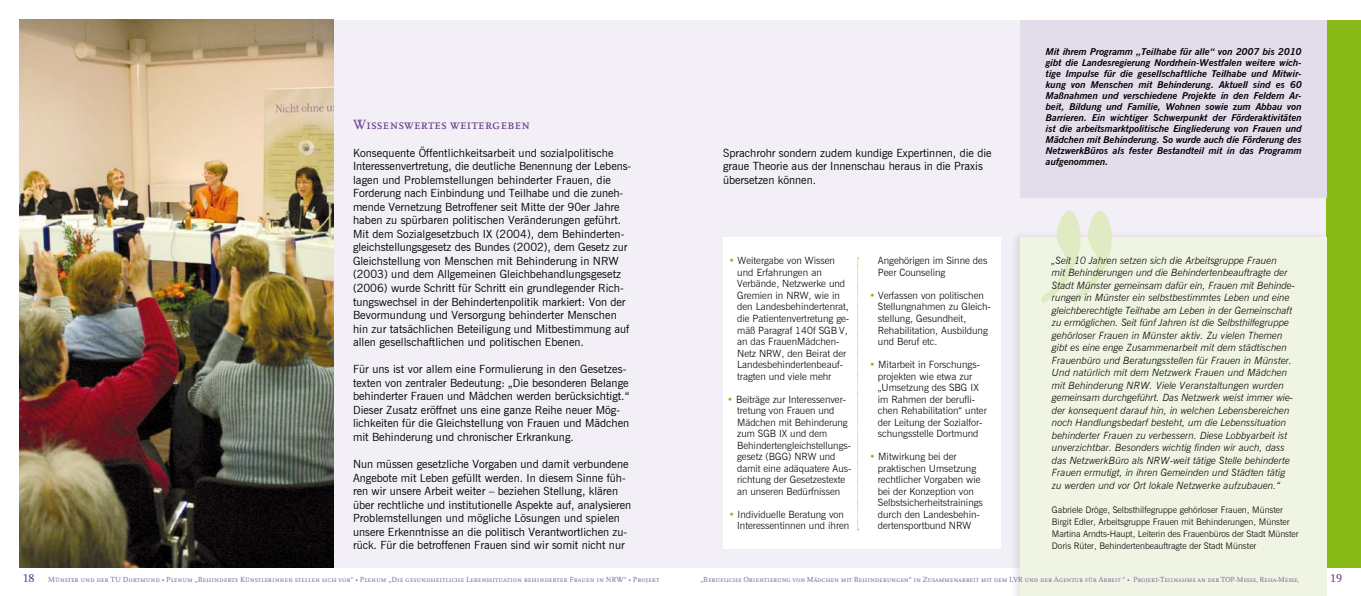
<style>
.page{position:relative;width:1361px;height:596px;background:#fff}
.page>*{position:absolute;margin:0;border:0;box-sizing:border-box;transform-origin:0 0}
.t1{font:14px "Scala LF Caps";color:#633a85}
.t2{font:12px "Scala LF Caps";color:#633a85}
.t3{font:11.3px/13.5px "News Gothic BT";color:#000}
.t4{font:300 10px/11.5px "News Gothic BT";color:#000}
.t5{font:italic 300 10px/12.5px "News Gothic BT";color:#000}
.t6{font:italic 700 9.5px/11px "News Gothic BT";color:#000;text-align:justify}
.t7{font:300 9px/12px "News Gothic BT";color:#000}
.t8{font:7.7px "Scala LF Caps";letter-spacing:-.01em;color:#8468a3}
.s1{color:#89ba17}
</style>
<div class="page">
<div style="left:20px;top:20px;width:660px;height:547px;background:#f1eef5"></div>
<div style="left:680px;top:20px;width:661px;height:547px;background:#f1eef5"></div>
<div style="left:1327px;top:20px;width:34px;height:547px;background:#89ba17"></div>
<div style="left:1010px;top:231px;width:324px;height:364px;background:#000;opacity:.1"></div>
<div style="left:1020px;top:237px;width:307px;height:358px;background:#f0f5e3"></div>
<svg style="left:1040px;top:210px;width:71px;height:93px"></svg>
<div style="left:723px;top:237px;width:278px;height:311px;background:#fff"></div>
<svg style="left:857px;top:257px;width:1px;height:273px"></svg>
<div style="left:1020px;top:20px;width:307px;height:177px;background:#e2dceb"></div>
<img style="left:20px;top:20px;width:313px;height:547px">
<p class="t1" style="left:353px;top:117px;width:179px">Wissenswertes weitergeben</p>
<p class="t3" style="left:353px;top:146px;width:280px">Konsequente Öffentlichkeitsarbeit und sozialpolitische Interessenvertretung, die deutliche Benennung der Lebens&shy;lagen und Problemstellungen behinderter Frauen, die Forderung nach Einbindung und Teilhabe und die zuneh&shy;mende Vernetzung Betroffener seit Mitte der 90er Jahre haben zu spürbaren politischen Veränderungen geführt.<br>Mit dem Sozialgesetzbuch IX (2004), dem Behinderten&shy;gleichstellungsgesetz des Bundes (2002), dem Gesetz zur Gleichstellung von Menschen mit Behinderung in NRW (2003) und dem Allgemeinen Gleichbehandlungsgesetz (2006) wurde Schritt für Schritt ein grundlegender Rich&shy;tungswechsel in der Behindertenpolitik markiert: Von der Bevormundung und Versorgung behinderter Menschen hin zur tatsächlichen Beteiligung und Mitbestimmung auf allen gesellschaftlichen und politischen Ebenen.</p>
<p class="t3" style="left:353px;top:362px;width:278px">Für uns ist vor allem eine Formulierung in den Gesetzes&shy;texten von zentraler Bedeutung: „Die besonderen Belange behinderter Frauen und Mädchen werden berücksichtigt.“ Dieser Zusatz eröffnet uns eine ganze Reihe neuer Mög&shy;lichkeiten für die Gleichstellung von Frauen und Mädchen mit Behinderung und chronischer Erkrankung.</p>
<p class="t3" style="left:353px;top:457px;width:280px">Nun müssen gesetzliche Vorgaben und damit verbundene Angebote mit Leben gefüllt werden. In diesem Sinne füh&shy;ren wir unsere Arbeit weiter – beziehen Stellung, klären über rechtliche und institutionelle Aspekte auf, analysieren Problemstellungen und mögliche Lösungen und spielen unsere Erkenntnisse an die politisch Verantwortlichen zu&shy;rück. Für die betroffenen Frauen sind wir somit nicht nur</p>
<p class="t3" style="left:723px;top:146px;width:270px">Sprachrohr sondern zudem kundige Expertinnen, die die graue Theorie aus der Innenschau heraus in die Praxis übersetzen können.</p>
<p class="t4" style="left:737px;top:255px;width:113px;text-indent:-8px"><span class="s1">•</span> Weitergabe von Wissen und Erfahrungen an<br>Verbände, Netzwerke und<br>Gremien in NRW, wie in den Landesbehindertenrat, die Patientenvertretung ge&shy;mäß Paragraf 140f SGB V, an das FrauenMädchen-<br>Netz NRW, den Beirat der<br>Landesbehindertenbeauf&shy;tragten und viele mehr</p>
<p class="t4" style="left:737px;top:393px;width:116px;text-indent:-10px"><span class="s1">•</span> Beiträge zur Interessenver&shy;tretung von Frauen und<br>Mädchen mit Behinderung zum SGB IX und dem<br>Behindertengleichstellungs&shy;gesetz (BGG) NRW und damit eine adäquatere Aus&shy;richtung der Gesetzestexte an unseren Bedürfnissen</p>
<p class="t4" style="left:737px;top:508px;width:114px;text-indent:-8px"><span class="s1">•</span> Individuelle Beratung von<br>Interessentinnen und ihren</p>
<p class="t4" style="left:878px;top:255px;width:111px">Angehörigen im Sinne des<br>Peer Counseling</p>
<p class="t4" style="left:878px;top:289px;width:115px;text-indent:-8px"><span class="s1">•</span> Verfassen von politischen<br>Stellungnahmen zu Gleich&shy;stellung, Gesundheit,<br>Rehabilitation, Ausbildung und Beruf etc.</p>
<p class="t4" style="left:878px;top:358px;width:110px;text-indent:-8px"><span class="s1">•</span> Mitarbeit in Forschungs&shy;projekten wie etwa zur „Umsetzung des SBG IX im Rahmen der berufli&shy;chen Rehabilitation“ unter der Leitung der Sozialfor&shy;schungsstelle Dortmund</p>
<p class="t4" style="left:878px;top:450px;width:107px;text-indent:-8px"><span class="s1">•</span> Mitwirkung bei der praktischen Umsetzung rechtlicher Vorgaben wie bei der Konzeption von<br>Selbstsicherheitstrainings durch den Landesbehin&shy;dertensportbund NRW</p>
<p class="t6" style="left:1046px;top:46px;width:257px">Mit ihrem Programm „Teilhabe für alle“ von 2007 bis 2010 gibt die Landesregierung Nordrhein-Westfalen weitere wich&shy;tige Impulse für die gesellschaftliche Teilhabe und Mitwir&shy;kung von Menschen mit Behinderung. Aktuell sind es 60<br>Maßnahmen und verschiedene Projekte in den Feldern Ar&shy;beit, Bildung und Familie, Wohnen sowie zum Abbau von Barrieren. Ein wichtiger Schwerpunkt der Förderaktivitäten ist die arbeitsmarktpolitische Eingliederung von Frauen und Mädchen mit Behinderung. So wurde auch die Förderung des NetzwerkBüros als fester Bestandteil mit in das Programm aufgenommen.</p>
<p class="t5" style="left:1052px;top:253px;width:245px">„Seit 10 Jahren setzen sich die Arbeitsgruppe Frauen<br>mit Behinderungen und die Behindertenbeauftragte der Stadt Münster gemeinsam dafür ein, Frauen mit Behinde&shy;rungen in Münster ein selbstbestimmtes Leben und eine gleichberechtigte Teilhabe am Leben in der Gemeinschaft zu ermöglichen. Seit fünf Jahren ist die Selbsthilfegruppe gehörloser Frauen in Münster aktiv. Zu vielen Themen gibt es eine enge Zusammenarbeit mit dem städtischen Frauenbüro und Beratungsstellen für Frauen in Münster.<br>Und natürlich mit dem Netzwerk Frauen und Mädchen mit Behinderung NRW. Viele Veranstaltungen wurden gemeinsam durchgeführt. Das Netzwerk weist immer wie&shy;der konsequent darauf hin, in welchen Lebensbereichen noch Handlungsbedarf besteht, um die Lebenssituation behinderter Frauen zu verbessern. Diese Lobbyarbeit ist unverzichtbar. Besonders wichtig finden wir auch, dass das NetzwerkBüro als NRW-weit tätige Stelle behinderte Frauen ermutigt, in ihren Gemeinden und Städten tätig zu werden und vor Ort lokale Netzwerke aufzubauen.“</p>
<p class="t7" style="left:1052px;top:504px;width:248px">Gabriele Dröge, Selbsthilfegruppe gehörloser Frauen, Münster Birgit Edler, Arbeitsgruppe Frauen mit Behinderungen, Münster Martina Arndts-Haupt, Leiterin des Frauenbüros der Stadt Münster Doris Rüter, Behindertenbeauftragte der Stadt Münster</p>
<p class="t2" style="left:23px;top:571px;width:13px">18</p>
<p class="t2" style="left:1330px;top:571px;width:13px">19</p>
<p class="t8" style="left:700px;top:575px;width:600px">„Berufliche Orientierung von Mädchen mit Behinderungen“ in Zusammenarbeit mit dem LVR und der Agentur für Arbeit “ • Projekt-Teilnahme an der TOP-Messe, Reha-Messe,</p>
<p class="t8" style="left:48px;top:575px;width:613px">Münster und der TU Dortmund • Plenum „Behinderte Künstlerinnen stellen sich vor“ • Plenum „Die gesundheitliche Lebenssituation behinderter Frauen in NRW“ • Projekt</p>
</div>
